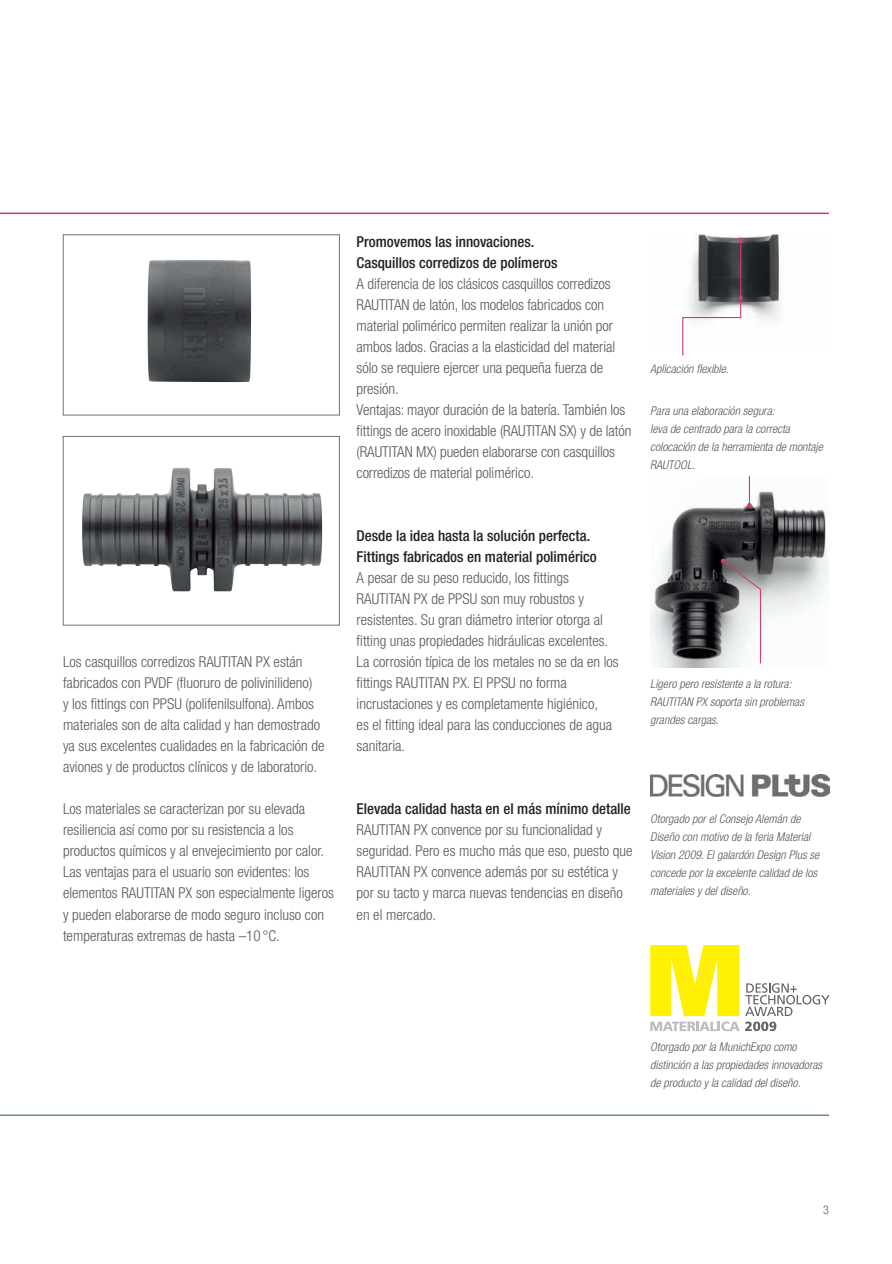
<style>
.page{position:relative;width:892px;height:1264px;background:#fff}
.page>*{position:absolute;margin:0;border:0;box-sizing:border-box;transform-origin:0 0}
.t1{font:300 condensed 15px/21px "Helvetica Neue LT Com";color:#57585a}
.t2{font:500 condensed 15px/21px "Helvetica Neue LT Com";color:#231f20}
.t3{font:italic 300 condensed 12px/18px "Helvetica Neue LT Com";color:#57585a}
.t4{font:300 condensed 12px "Helvetica Neue LT Com";color:#57585a}
</style>
<div class="page">
<hr style="left:0;top:212px;width:828px;height:2px;background:#d13c76">
<hr style="left:0;top:1114px;width:828px;height:1px;background:#689666">
<img style="left:147px;top:260px;width:104px;height:122px">
<div style="left:63px;top:234px;width:276px;height:181px;border:1px solid #717275"></div>
<img style="left:82px;top:467px;width:157px;height:124px">
<div style="left:63px;top:436px;width:276px;height:189px;border:1px solid #717275"></div>
<img style="left:650px;top:491px;width:178px;height:176px">
<svg style="left:720px;top:558px;width:41px;height:106px"></svg>
<svg style="left:747px;top:476px;width:4px;height:31px"></svg>
<img style="left:689px;top:234px;width:92px;height:88px">
<svg style="left:682px;top:295px;width:60px;height:61px"></svg>
<hr style="left:740px;top:240px;width:1px;height:57px;background:#d13c76">
<svg style="left:738px;top:237px;width:4px;height:5px"></svg>
<img style="left:650px;top:774px;width:179px;height:22px">
<svg style="left:745px;top:983px;width:84px;height:48px"></svg>
<svg style="left:650px;top:945px;width:89px;height:86px"></svg>
<p class="t1" style="left:63px;top:653px;width:263px">Los casquillos corredizos RAUTITAN PX están fabricados con PVDF (fluoruro de polivinilideno)<br>y los fittings con PPSU (polifenilsulfona). Ambos materiales son de alta calidad y han demostrado ya sus excelentes cualidades en la fabricación de aviones y de productos clínicos y de laboratorio.</p>
<p class="t1" style="left:63px;top:800px;width:272px">Los materiales se caracterizan por su elevada resiliencia así como por su resistencia a los productos químicos y al envejecimiento por calor.<br>Las ventajas para el usuario son evidentes: los elementos RAUTITAN PX son especialmente ligeros y pueden elaborarse de modo seguro incluso con temperaturas extremas de hasta –10 °C.</p>
<p class="t2" style="left:356px;top:233px;width:202px">Promovemos las innovaciones.<br>Casquillos corredizos de polímeros</p>
<p class="t1" style="left:356px;top:275px;width:276px">A diferencia de los clásicos casquillos corredizos RAUTITAN de latón, los modelos fabricados con material polimérico permiten realizar la unión por ambos lados. Gracias a la elasticidad del material sólo se requiere ejercer una pequeña fuerza de presión.<br>Ventajas: mayor duración de la batería. También los fittings de acero inoxidable (RAUTITAN SX) y de latón (RAUTITAN MX) pueden elaborarse con casquillos corredizos de material polimérico.</p>
<p class="t2" style="left:356px;top:527px;width:241px">Desde la idea hasta la solución perfecta.<br>Fittings fabricados en material polimérico</p>
<p class="t1" style="left:356px;top:569px;width:264px">A pesar de su peso reducido, los fittings RAUTITAN PX de PPSU son muy robustos y resistentes. Su gran diámetro interior otorga al fitting unas propiedades hidráulicas excelentes.<br>La corrosión típica de los metales no se da en los fittings RAUTITAN PX. El PPSU no forma incrustaciones y es completamente higiénico,<br>es el fitting ideal para las conducciones de agua sanitaria.</p>
<p class="t3" style="left:650px;top:361px;width:80px">Aplicación flexible.</p>
<p class="t3" style="left:650px;top:403px;width:174px">Para una elaboración segura:<br>leva de centrado para la correcta colocación de la herramienta de montaje<br>RAUTOOL.</p>
<p class="t3" style="left:650px;top:676px;width:155px">Ligero pero resistente a la rotura:<br>RAUTITAN PX soporta sin problemas grandes cargas.</p>
<p class="t2" style="left:356px;top:800px;width:276px">Elevada calidad hasta en el más mínimo detalle</p>
<p class="t1" style="left:356px;top:821px;width:277px">RAUTITAN PX convence por su funcionalidad y seguridad. Pero es mucho más que eso, puesto que RAUTITAN PX convence además por su estética y por su tacto y marca nuevas tendencias en diseño en el mercado.</p>
<p class="t3" style="left:650px;top:810px;width:171px">Otorgado por el Consejo Alemán de Diseño con motivo de la feria Material Vision 2009. El galardón Design Plus se concede por la excelente calidad de los materiales y del diseño.</p>
<p class="t3" style="left:650px;top:1038px;width:173px">Otorgado por la MunichExpo como distinción a las propiedades innovadoras de producto y la calidad del diseño.</p>
<p class="t4" style="left:823px;top:1204px;width:7px">3</p>
</div>
